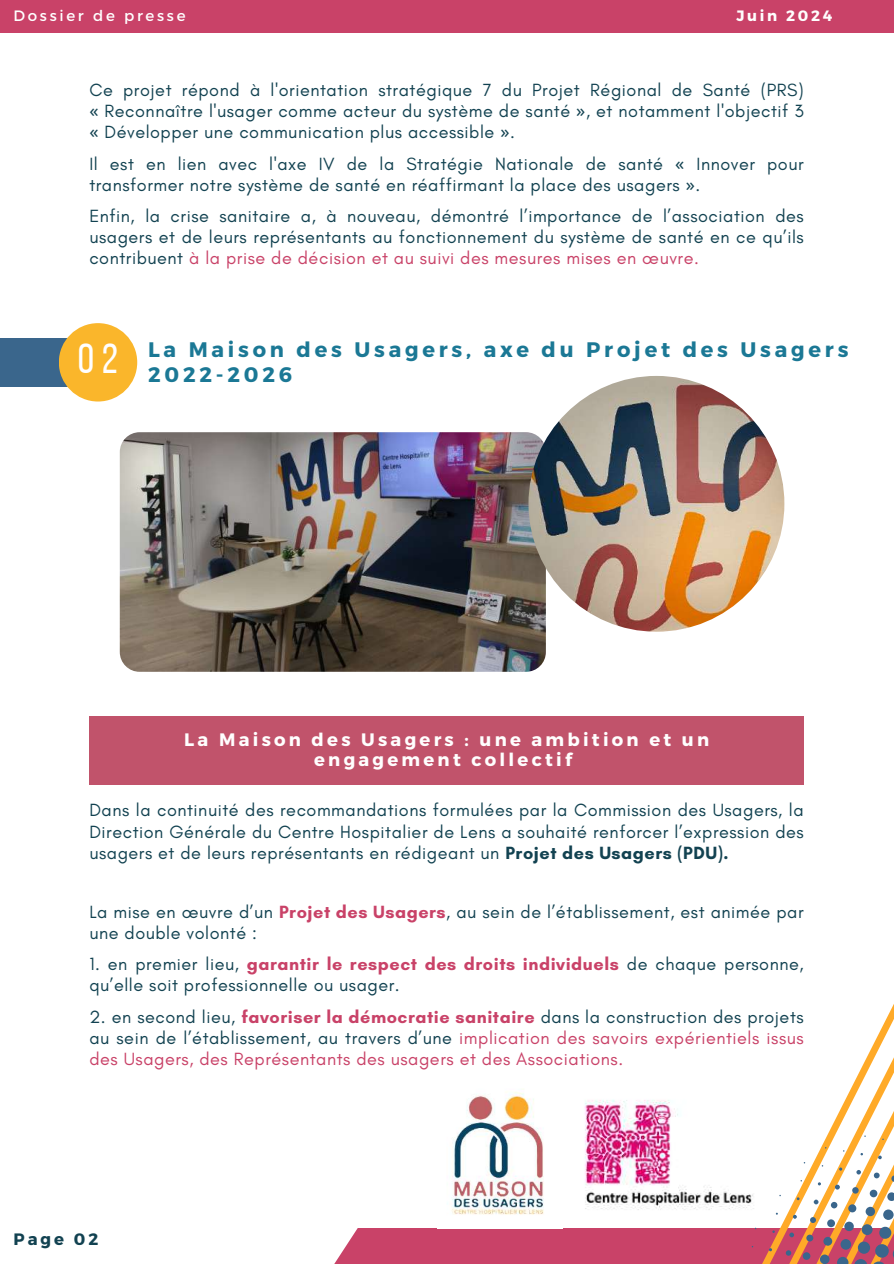
<style>
.page{position:relative;width:894px;height:1264px;background:#fff}
.page>*{position:absolute;margin:0;border:0;box-sizing:border-box;transform-origin:0 0}
.t1{font:700 21px/24.8px "Montserrat";letter-spacing:.18em;color:#1b7895}
.t2{font:18px/21px "Glacial Indifference";letter-spacing:.03em;color:#124251;text-align:justify}
.t3{font:18px/21px "Glacial Indifference";letter-spacing:.03em;color:#c94268;text-align:justify}
.t4{font:700 18px/20.2px "Montserrat";letter-spacing:.18em;color:#fffefe;text-align:center}
.t5{font:700 16.5px "Montserrat";letter-spacing:.18em;color:#124251}
.t6{font:15px "Montserrat";letter-spacing:.18em;color:#fff}
.t7{font:700 15px "Montserrat";letter-spacing:.18em;color:#fffefe}
.s1{font-family:"Noto Sans"}
.s2{color:#c94268}
.s3{font-family:"Bebas Neue";font-weight:400;font-size:42px;color:#fffefe}
.s4{font-weight:700}
.s5{font-weight:700;color:#c94268}
.s6{color:#124251}
</style>
<div class="page">
<div style="left:0;top:0;width:893px;height:33px;background:#c94268"></div>
<div style="left:0;top:338px;width:101px;height:48px;background:#3a668c"></div>
<div style="left:59px;top:323px;width:78px;height:78px;background:#fab62b;border-radius:50%"></div>
<div style="left:509px;top:1228px;width:384px;height:35px;background:#c94268"></div>
<svg style="left:335px;top:1228px;width:177px;height:35px;background:#cd5073"></svg>
<svg style="left:768px;top:1006px;width:125px;height:257px"></svg>
<img style="left:120px;top:432px;width:425px;height:239px;border-radius:20px">
<img style="left:528px;top:376px;width:256px;height:255px;border-radius:50%">
<div style="left:89px;top:716px;width:715px;height:68px;background:#c1536b"></div>
<img style="left:447px;top:1092px;width:97px;height:123px">
<img style="left:584px;top:1100px;width:170px;height:110px">
<p class="t6" style="left:13px;top:6px;width:173px">Dossier de presse</p>
<p class="t7" style="left:736px;top:6px;width:97px">Juin 2024</p>
<p class="t2" style="left:89px;top:79px;width:715px">Ce projet répond à l'orientation stratégique 7 du Projet Régional de Santé (PRS) <span class="s1">«</span> Reconnaître l'usager comme acteur du système de santé <span class="s1">»</span>, et notamment l'objectif 3 <span class="s1">«</span> Développer une communication plus accessible <span class="s1">»</span>.</p>
<p class="t2" style="left:89px;top:153px;width:715px">Il est en lien avec l'axe IV de la Stratégie Nationale de santé <span class="s1">«</span> Innover pour transformer notre système de santé en réaffirmant la place des usagers <span class="s1">»</span>.</p>
<p class="t2" style="left:89px;top:205px;width:715px">Enfin, la crise sanitaire a, à nouveau, démontré l’importance de l’association des usagers et de leurs représentants au fonctionnement du système de santé en ce qu’ils contribuent <span class="s2">à la prise de décision et au suivi des mesures mises en œuvre.</span></p>
<p class="t1" style="left:148px;top:336px;width:701px;text-indent:-70px"><span class="s3">02</span> La Maison des Usagers, axe du Projet des Usagers<br>2022-2026</p>
<p class="t4" style="left:184px;top:728px;width:526px">La Maison des Usagers : une ambition et un engagement collectif</p>
<p class="t2" style="left:89px;top:799px;width:715px">Dans la continuité des recommandations formulées par la Commission des Usagers, la Direction Générale du Centre Hospitalier de Lens a souhaité renforcer l’expression des usagers et de leurs représentants en rédigeant un <span class="s4">Projet des Usagers (PDU).</span></p>
<p class="t2" style="left:89px;top:901px;width:715px">La mise en œuvre d’un <span class="s5">Projet des Usagers</span>, au sein de l’établissement, est animée par une double volonté :</p>
<p class="t2" style="left:89px;top:953px;width:715px">1. en premier lieu, <span class="s5">garantir le respect des droits individuels</span> de chaque personne, qu’elle soit professionnelle ou usager.</p>
<p class="t3" style="left:89px;top:1006px;width:715px"><span class="s6">2. en second lieu,</span> <span class="s4">favoriser la démocratie sanitaire</span> <span class="s6">dans la construction des projets au sein de l’établissement, au travers d’une</span> implication des savoirs expérientiels issus des Usagers, des Représentants des usagers et des Associations.</p>
<p class="t5" style="left:13px;top:1227px;width:86px">Page 02</p>
</div>
